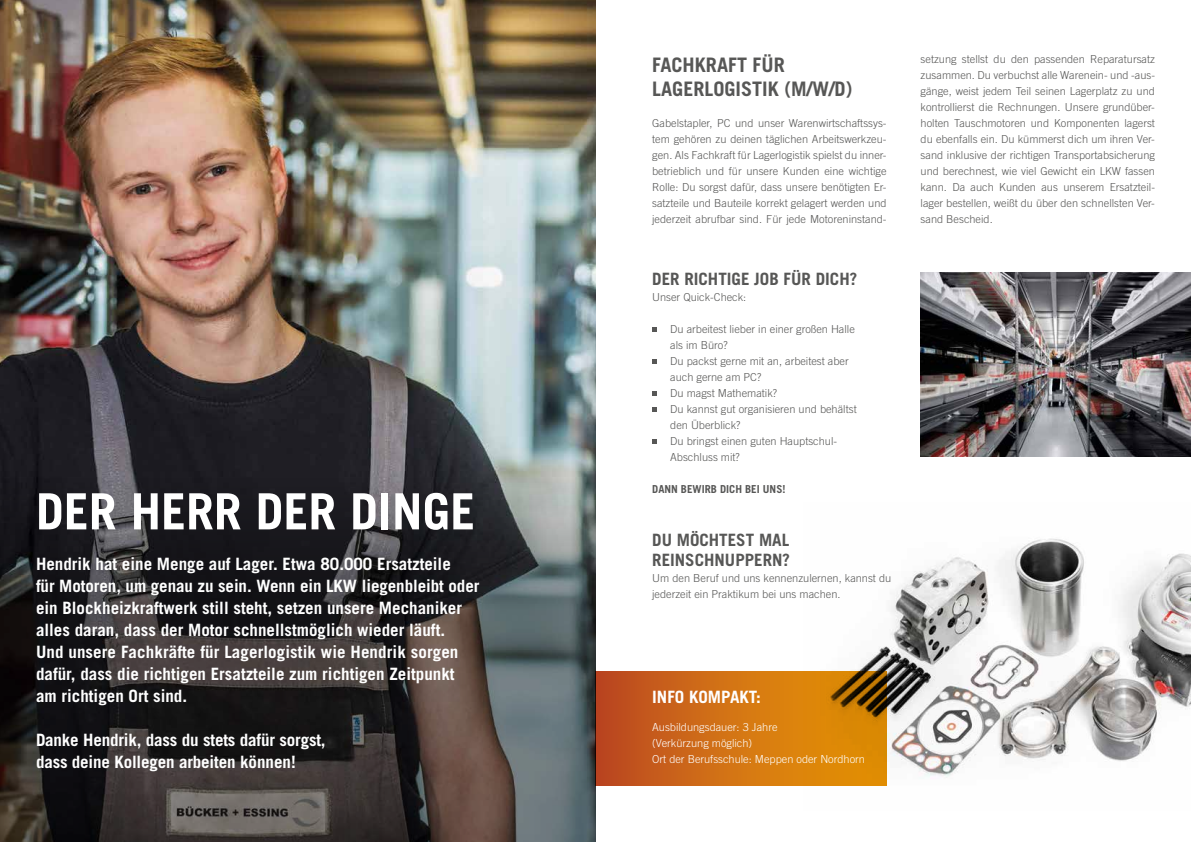
<style>
.page{position:relative;width:1191px;height:842px;background:#fff}
.page>*{position:absolute;margin:0;border:0;box-sizing:border-box;transform-origin:0 0}
.t1{font:700 50px "Trade Gothic";color:#fff}
.t2{font:700 20px/24px "Trade Gothic";color:#575756}
.t3{font:700 17px/22px "Trade Gothic";color:#fff}
.t4{font:700 17px/20.4px "Trade Gothic";color:#575756}
.t5{font:300 11px/16px "Trade Gothic";color:#575756;text-align:justify}
.t6{font:300 11px/16px "Trade Gothic";color:#fff}
.t7{font:700 11px "Trade Gothic";color:#575756}
</style>
<div class="page">
<img style="left:0;top:0;width:595px;height:432px">
<svg style="left:0;top:432px;width:595px;height:410px;background:#383738"></svg>
<img style="left:803px;top:538px;width:388px;height:248px">
<svg style="left:652px;top:327px;width:4px;height:4px"></svg>
<svg style="left:652px;top:359px;width:4px;height:4px"></svg>
<svg style="left:652px;top:391px;width:4px;height:4px"></svg>
<svg style="left:652px;top:407px;width:4px;height:4px"></svg>
<svg style="left:652px;top:439px;width:4px;height:4px"></svg>
<svg style="left:595px;top:672px;width:291px;height:113px;background:#ca6d12"></svg>
<img style="left:920px;top:272px;width:271px;height:184px">
<h1 class="t1" style="left:36px;top:481px;width:441px">DER HERR DER DINGE</h1>
<p class="t3" style="left:36px;top:553px;width:445px">Hendrik hat eine Menge auf Lager. Etwa 80.000 Ersatzteile<br>für Motoren, um genau zu sein. Wenn ein LKW liegenbleibt oder ein Blockheizkraftwerk still steht, setzen unsere Mechaniker alles daran, dass der Motor schnellstmöglich wieder läuft.<br>Und unsere Fachkräfte für Lagerlogistik wie Hendrik sorgen dafür, dass die richtigen Ersatzteile zum richtigen Zeitpunkt am richtigen Ort sind.</p>
<h3 class="t3" style="left:36px;top:729px;width:291px">Danke Hendrik, dass du stets dafür sorgst, dass deine Kollegen arbeiten können!</h3>
<h2 class="t2" style="left:652px;top:53px;width:202px">FACHKRAFT FÜR<br>LAGERLOGISTIK (M/W/D)</h2>
<p class="t5" style="left:652px;top:114px;width:236px">Gabelstapler, PC und unser Warenwirtschaftssys&shy;tem gehören zu deinen täglichen Arbeitswerkzeu&shy;gen. Als Fachkraft für Lagerlogistik spielst du inner&shy;betrieblich und für unsere Kunden eine wichtige Rolle: Du sorgst dafür, dass unsere benötigten Er&shy;satzteile und Bauteile korrekt gelagert werden und jederzeit abrufbar sind. Für jede Motoreninstand-</p>
<h3 class="t4" style="left:652px;top:269px;width:207px">DER RICHTIGE JOB FÜR DICH?</h3>
<p class="t5" style="left:652px;top:289px;width:96px">Unser Quick-Check:</p>
<p class="t5" style="left:670px;top:321px;width:188px;text-align:left">Du arbeitest lieber in einer großen Halle als im Büro?<br>Du packst gerne mit an, arbeitest aber auch gerne am PC?<br>Du magst Mathematik?<br>Du kannst gut organisieren und behältst den Überblick?<br>Du bringst einen guten Hauptschul-<br>Abschluss mit?</p>
<p class="t7" style="left:652px;top:483px;width:135px">DANN BEWIRB DICH BEI UNS!</p>
<h3 class="t4" style="left:652px;top:529px;width:139px">DU MÖCHTEST MAL<br>REINSCHNUPPERN?</h3>
<p class="t5" style="left:652px;top:570px;width:241px">Um den Beruf und uns kennenzulernen, kannst du jederzeit ein Praktikum bei uns machen.</p>
<p class="t5" style="left:920px;top:51px;width:236px">setzung stellst du den passenden Reparatursatz zusammen. Du verbuchst alle Warenein- und -aus&shy;gänge, weist jedem Teil seinen Lagerplatz zu und kontrollierst die Rechnungen. Unsere grundüber&shy;holten Tauschmotoren und Komponenten lagerst du ebenfalls ein. Du kümmerst dich um ihren Ver&shy;sand inklusive der richtigen Transportabsicherung und berechnest, wie viel Gewicht ein LKW fassen kann. Da auch Kunden aus unserem Ersatzteil&shy;lager bestellen, weißt du über den schnellsten Ver&shy;sand Bescheid.</p>
<h3 class="t3" style="left:652px;top:685px;width:110px">INFO KOMPAKT:</h3>
<p class="t6" style="left:652px;top:718px;width:214px">Ausbildungsdauer: 3 Jahre<br>(Verkürzung möglich)<br>Ort der Berufsschule: Meppen oder Nordhorn</p>
</div>
